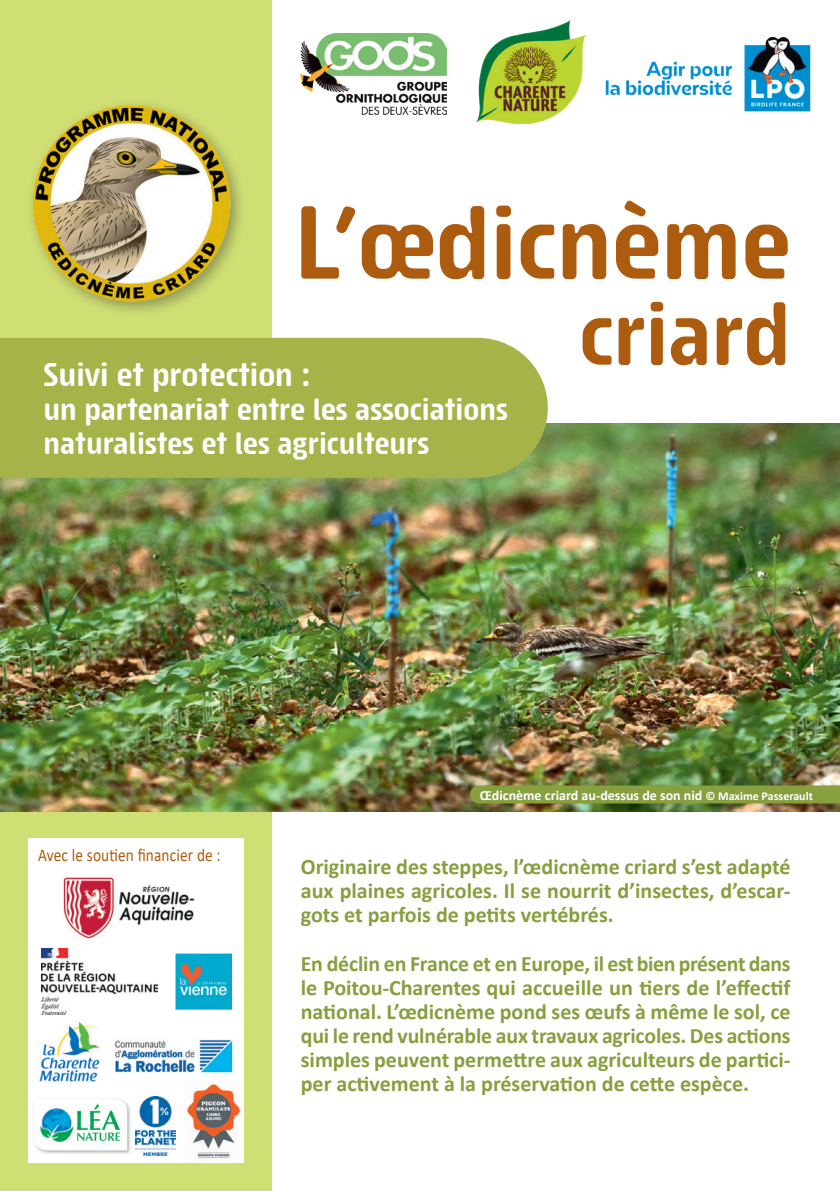
<style>
.page{position:relative;width:840px;height:1191px;background:#fff}
.page>*{position:absolute;margin:0;border:0;box-sizing:border-box;transform-origin:0 0}
.t1{font:700 100px "Sys TT";color:#ad5b0e}
.t2{font:700 86px "Sys TT";color:#ad5b0e}
.t3{font:700 32px "Sys TT";color:#fff}
.t4{font:700 30px/34px "Sys TT";color:#fff}
.t5{font:700 22px/24px "Calibri";color:#879f3e;text-align:justify}
.t6{font:18px "Calibri";letter-spacing:.01em;color:#ad5b0e;scale:.85 1}
.t7{font:700 14px "Calibri";color:#fff}
.s1{font-size:12px}
</style>
<div class="page">
<div style="left:0;top:0;width:271px;height:1191px;background:#d0df74"></div>
<img style="left:0;top:423px;width:839px;height:388px">
<div style="left:0;top:338px;width:477px;height:140px;background:#a5b349"></div>
<div style="left:25px;top:98px;width:222px;height:220px;background:#231f20;opacity:.4"></div>
<img style="left:32px;top:103px;width:199px;height:200px;border-radius:100px">
<div style="left:478px;top:785px;width:361px;height:18px;background:#879f3e"></div>
<img style="left:605px;top:36px;width:206px;height:76px">
<img style="left:476px;top:20px;width:109px;height:103px">
<img style="left:300px;top:33px;width:146px;height:82px">
<div style="left:28px;top:838px;width:215px;height:324px;background:#fff"></div>
<img style="left:187px;top:1083px;width:55px;height:76px">
<img style="left:63px;top:877px;width:132px;height:62px">
<img style="left:41px;top:948px;width:116px;height:66px">
<img style="left:135px;top:1096px;width:40px;height:59px">
<img style="left:34px;top:1099px;width:97px;height:55px">
<img style="left:175px;top:953px;width:57px;height:56px">
<img style="left:39px;top:1021px;width:61px;height:61px">
<img style="left:115px;top:1039px;width:118px;height:34px">
<h1 class="t1" style="left:293px;top:176px;width:498px">L’œdicnème</h1>
<h3 class="t3" style="left:43px;top:353px;width:269px">Suivi et protection :</h3>
<h3 class="t4" style="left:43px;top:391px;width:465px">un partenariat entre les associations naturalistes et les agriculteurs</h3>
<h2 class="t2" style="left:579px;top:276px;width:213px">criard</h2>
<p class="t6" style="left:38px;top:842px;width:216px">Avec le soutien financier de :</p>
<p class="t7" style="left:479px;top:785px;width:334px">Œdicnème criard au-dessus de son nid <span class="s1">© Maxime Passerault</span></p>
<p class="t5" style="left:300px;top:855px;width:491px">Originaire des steppes, l’œdicnème criard s’est adapté aux plaines agricoles. Il se nourrit d’insectes, d’escar&shy;gots et parfois de petits vertébrés.</p>
<p class="t5" style="left:300px;top:951px;width:491px">En déclin en France et en Europe, il est bien présent dans le Poitou-Charentes qui accueille un tiers de l’effectif national. L’œdicnème pond ses œufs à même le sol, ce qui le rend vulnérable aux travaux agricoles. Des actions simples peuvent permettre aux agriculteurs de partici&shy;per activement à la préservation de cette espèce.</p>
</div>
